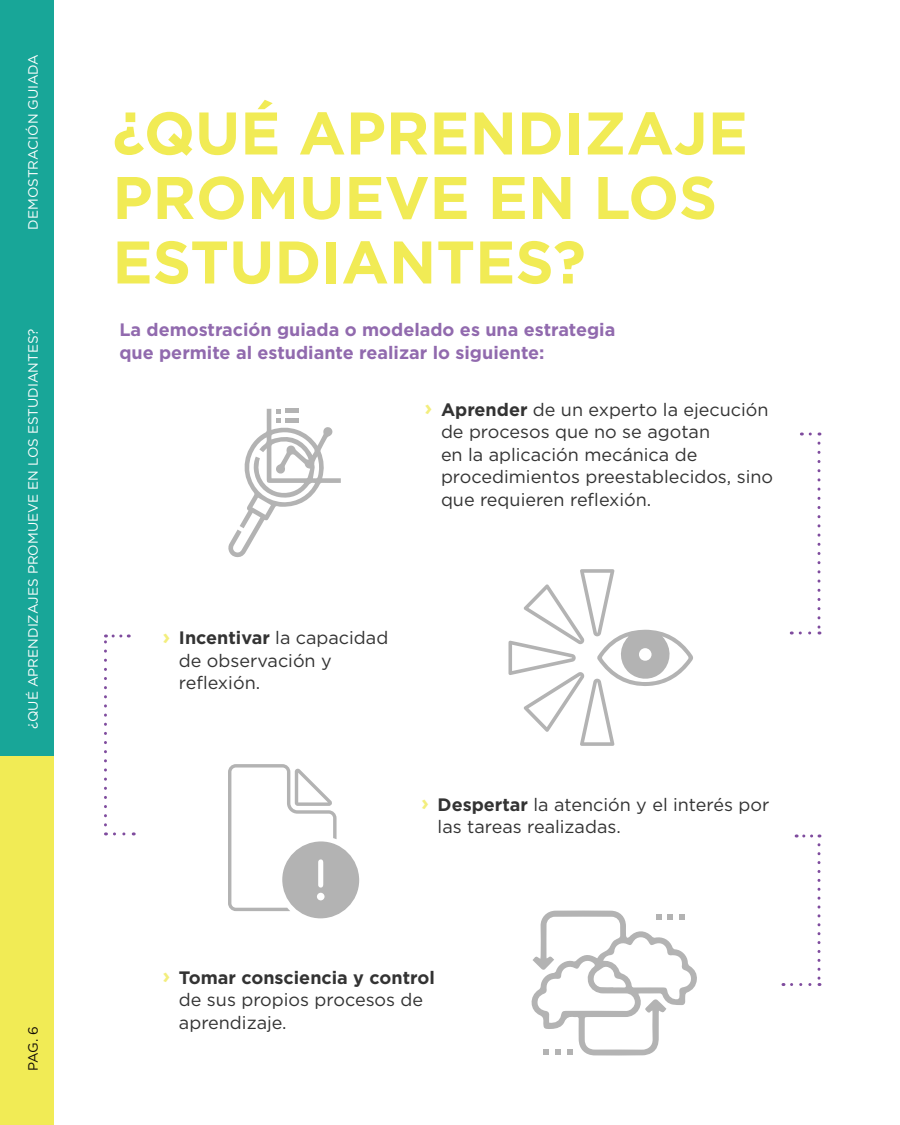
<style>
.page{position:relative;width:900px;height:1125px;background:#fff}
.page>*{position:absolute;margin:0;border:0;box-sizing:border-box;transform-origin:0 0}
.t1{font:700 60px/64.5px "Gotham";color:#f1eb55}
.t2{font:700 21px "Gotham";color:#f3ee7d}
.t3{font:18px/22.5px "Gotham";color:#333}
.t4{font:700 18px/22.5px "Gotham";color:#916aae}
.t5{font:700 18px "Gotham";color:#333}
.t6{font:13.5px "Gotham";color:#fff}
.t7{font:13.5px "Gotham";color:#100906}
.s1{font-weight:700}
</style>
<div class="page">
<div style="left:0;top:0;width:54px;height:756px;background:#18a698"></div>
<div style="left:0;top:756px;width:54px;height:369px;background:#f1eb55"></div>
<svg style="left:810px;top:433px;width:10px;height:3px"></svg>
<svg style="left:818px;top:443px;width:2px;height:192px"></svg>
<svg style="left:791px;top:632px;width:19px;height:3px"></svg>
<svg style="left:804px;top:835px;width:16px;height:3px"></svg>
<svg style="left:818px;top:845px;width:2px;height:141px"></svg>
<svg style="left:783px;top:983px;width:27px;height:3px"></svg>
<svg style="left:105px;top:832px;width:19px;height:3px"></svg>
<svg style="left:104px;top:634px;width:3px;height:191px"></svg>
<svg style="left:113px;top:634px;width:16px;height:4px"></svg>
<svg style="left:228px;top:409px;width:113px;height:148px"></svg>
<svg style="left:508px;top:569px;width:185px;height:177px"></svg>
<svg style="left:228px;top:764px;width:131px;height:154px"></svg>
<svg style="left:531px;top:911px;width:166px;height:145px"></svg>
<p class="t6" style="left:24px;top:230px;width:177px;rotate:-90deg">DEMOSTRACIÓN GUIADA</p>
<p class="t6" style="left:24px;top:729px;width:402px;rotate:-90deg">¿QUÉ APRENDIZAJES PROMUEVE EN LOS ESTUDIANTES?</p>
<p class="t7" style="left:24px;top:1071px;width:46px;rotate:-90deg">PAG. 6</p>
<h1 class="t1" style="left:112px;top:101px;width:637px">¿QUÉ APRENDIZAJE<br>PROMUEVE EN LOS<br>ESTUDIANTES?</h1>
<p class="t4" style="left:119px;top:319px;width:498px">La demostración guiada o modelado es una estrategia que permite al estudiante realizar lo siguiente:</p>
<p class="t2" style="left:424px;top:394px;width:9px">›</p>
<p class="t3" style="left:441px;top:398px;width:334px"><span class="s1">Aprender</span> de un experto la ejecución de procesos que no se agotan<br>en la aplicación mecánica de procedimientos preestablecidos, sino que requieren reflexión.</p>
<p class="t2" style="left:162px;top:622px;width:9px">›</p>
<p class="t3" style="left:179px;top:626px;width:211px"><span class="s1">Incentivar</span> la capacidad de observación y reflexión.</p>
<p class="t2" style="left:421px;top:789px;width:9px">›</p>
<p class="t3" style="left:438px;top:793px;width:333px"><span class="s1">Despertar</span> la atención y el interés por las tareas realizadas.</p>
<p class="t2" style="left:162px;top:962px;width:9px">›</p>
<p class="t5" style="left:179px;top:966px;width:257px">Tomar consciencia y control</p>
<p class="t3" style="left:179px;top:988px;width:246px">de sus propios procesos de aprendizaje.</p>
</div>
